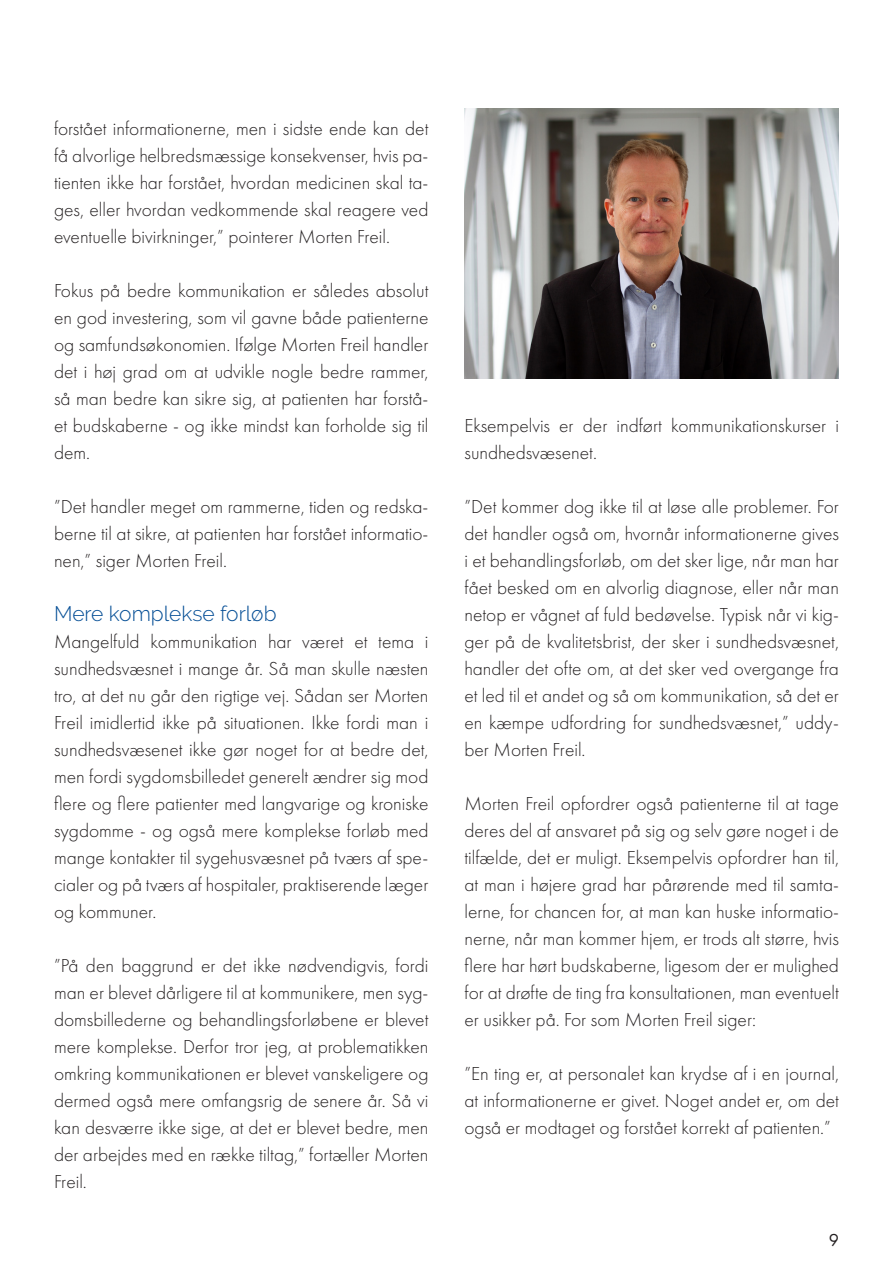
<style>
.page{position:relative;width:893px;height:1263px;background:#fff}
.page>*{position:absolute;margin:0;border:0;box-sizing:border-box;transform-origin:0 0}
.t1{font:300 21px "Raleway";color:#064f96}
.t2{font:300 19.5px/27px "Futura PT";color:#231f20;text-align:justify}
.t3{font:18px "Futura PT";color:#231f20}
</style>
<div class="page">
<img style="left:464px;top:108px;width:375px;height:270px">
<p class="t2" style="left:54px;top:115px;width:376px">forstået informationerne, men i sidste ende kan det få alvorlige helbredsmæssige konsekvenser, hvis pa&shy;tienten ikke har forstået, hvordan medicinen skal ta&shy;ges, eller hvordan vedkommende skal reagere ved eventuelle bivirkninger,” pointerer Morten Freil.</p>
<p class="t2" style="left:54px;top:277px;width:376px">Fokus på bedre kommunikation er således absolut en god investering, som vil gavne både patienterne og samfundsøkonomien. Ifølge Morten Freil handler det i høj grad om at udvikle nogle bedre rammer, så man bedre kan sikre sig, at patienten har forstå&shy;et budskaberne - og ikke mindst kan forholde sig til dem.</p>
<p class="t2" style="left:54px;top:493px;width:376px">”Det handler meget om rammerne, tiden og redska&shy;berne til at sikre, at patienten har forstået informatio&shy;nen,” siger Morten Freil.</p>
<p class="t1" style="left:54px;top:601px;width:224px">Mere komplekse forløb</p>
<p class="t2" style="left:54px;top:628px;width:376px">Mangelfuld kommunikation har været et tema i sundhedsvæsnet i mange år. Så man skulle næsten tro, at det nu går den rigtige vej. Sådan ser Morten Freil imidlertid ikke på situationen. Ikke fordi man i sundhedsvæsenet ikke gør noget for at bedre det, men fordi sygdomsbilledet generelt ændrer sig mod flere og flere patienter med langvarige og kroniske sygdomme - og også mere komplekse forløb med mange kontakter til sygehusvæsnet på tværs af spe&shy;cialer og på tværs af hospitaler, praktiserende læger og kommuner.</p>
<p class="t2" style="left:54px;top:952px;width:376px">”På den baggrund er det ikke nødvendigvis, fordi man er blevet dårligere til at kommunikere, men syg&shy;domsbillederne og behandlingsforløbene er blevet mere komplekse. Derfor tror jeg, at problematikken omkring kommunikationen er blevet vanskeligere og dermed også mere omfangsrig de senere år. Så vi kan desværre ikke sige, at det er blevet bedre, men der arbejdes med en række tiltag,” fortæller Morten Freil.</p>
<p class="t2" style="left:464px;top:412px;width:376px">Eksempelvis er der indført kommunikationskurser i sundhedsvæsenet.</p>
<p class="t2" style="left:464px;top:493px;width:376px">”Det kommer dog ikke til at løse alle problemer. For det handler også om, hvornår informationerne gives i et behandlingsforløb, om det sker lige, når man har fået besked om en alvorlig diagnose, eller når man netop er vågnet af fuld bedøvelse. Typisk når vi kig&shy;ger på de kvalitetsbrist, der sker i sundhedsvæsnet, handler det ofte om, at det sker ved overgange fra et led til et andet og så om kommunikation, så det er en kæmpe udfordring for sundhedsvæsnet,” uddy&shy;ber Morten Freil.</p>
<p class="t2" style="left:464px;top:790px;width:376px">Morten Freil opfordrer også patienterne til at tage deres del af ansvaret på sig og selv gøre noget i de tilfælde, det er muligt. Eksempelvis opfordrer han til, at man i højere grad har pårørende med til samta&shy;lerne, for chancen for, at man kan huske informatio&shy;nerne, når man kommer hjem, er trods alt større, hvis flere har hørt budskaberne, ligesom der er mulighed for at drøfte de ting fra konsultationen, man eventuelt er usikker på. For som Morten Freil siger:</p>
<p class="t2" style="left:464px;top:1060px;width:376px">”En ting er, at personalet kan krydse af i en journal, at informationerne er givet. Noget andet er, om det også er modtaget og forstået korrekt af patienten.”</p>
<p class="t3" style="left:829px;top:1229px;width:12px">9</p>
</div>
